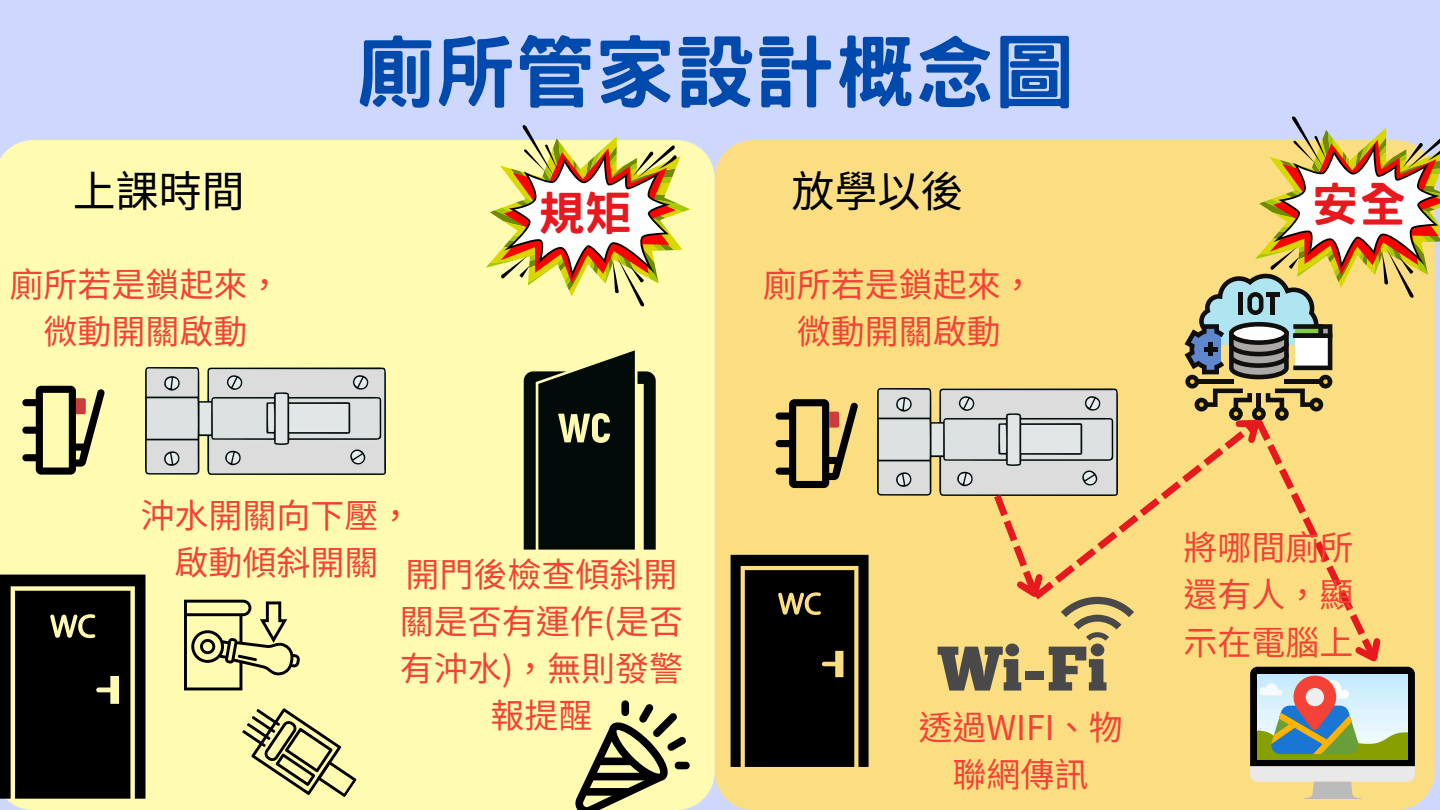
<style>
.page{position:relative;width:1440px;height:810px;background:#ced8ff}
.page>*{position:absolute;margin:0;border:0;box-sizing:border-box;transform-origin:0 0}
.t1{font:800 80px "Han Wang Hei";color:#004aad}
.t2{font:800 47px "Han Wang Hei";color:#e7191f}
.t3{font:43px "Noto Sans TC";color:#000}
.t4{font:34px/47.2px "Noto Sans TC";color:#f44336;text-align:center}
</style>
<div class="page">
<div style="left:715px;top:140px;width:708px;height:670px;background:#fcde82"></div>
<div style="left:0;top:140px;width:714px;height:670px;background:#fffcb1"></div>
<img style="left:145px;top:367px;width:240px;height:108px">
<svg style="left:0;top:575px;width:145px;height:224px;background:#191911"></svg>
<svg style="left:22px;top:386px;width:83px;height:89px;background:#a7a272"></svg>
<svg style="left:184px;top:600px;width:116px;height:90px;background:#c4c188"></svg>
<svg style="left:242px;top:708px;width:115px;height:90px;background:#cac88c"></svg>
<img style="left:877px;top:389px;width:61px;height:107px">
<svg style="left:731px;top:555px;width:138px;height:212px;background:#19160c"></svg>
<svg style="left:776px;top:399px;width:82px;height:89px;background:#a48e53"></svg>
<svg style="left:524px;top:350px;width:132px;height:200px;background:#333a2a"></svg>
<div style="left:621px;top:700px;width:8px;height:16px;background:#000;border-radius:4px"></div>
<div style="left:675px;top:762px;width:15px;height:7px;background:#000;border-radius:4px"></div>
<svg style="left:574px;top:704px;width:112px;height:106px;background:#adab78"></svg>
<svg style="left:478px;top:125px;width:214px;height:184px;background:#e4d29c"></svg>
<svg style="left:938px;top:116px;width:502px;height:683px;background:#e6ce89"></svg>
<p class="t3" style="left:73px;top:157px;width:173px">上課時間</p>
<p class="t4" style="left:9px;top:258px;width:273px">廁所若是鎖起來，微動開關啟動</p>
<h1 class="t1" style="left:355px;top:32px;width:721px">廁所管家設計概念圖</h1>
<h2 class="t2" style="left:538px;top:189px;width:95px">規矩</h2>
<h2 class="t3" style="left:791px;top:157px;width:173px">放學以後</h2>
<h2 class="t4" style="left:763px;top:258px;width:273px">廁所若是鎖起來，微動開關啟動</h2>
<p class="t4" style="left:140px;top:489px;width:273px">沖水開關向下壓，啟動傾斜開關</p>
<p class="t4" style="left:400px;top:548px;width:285px">開門後檢查傾斜開關是否有運作(是否有沖水)，無則發警報提醒</p>
<h2 class="t4" style="left:918px;top:701px;width:206px">透過WIFI、物聯網傳訊</h2>
<p class="t2" style="left:1312px;top:180px;width:95px">安全</p>
<p class="t4" style="left:1183px;top:522px;width:171px;text-align:justify">將哪間廁所還有人，顯示在電腦上</p>
</div>
